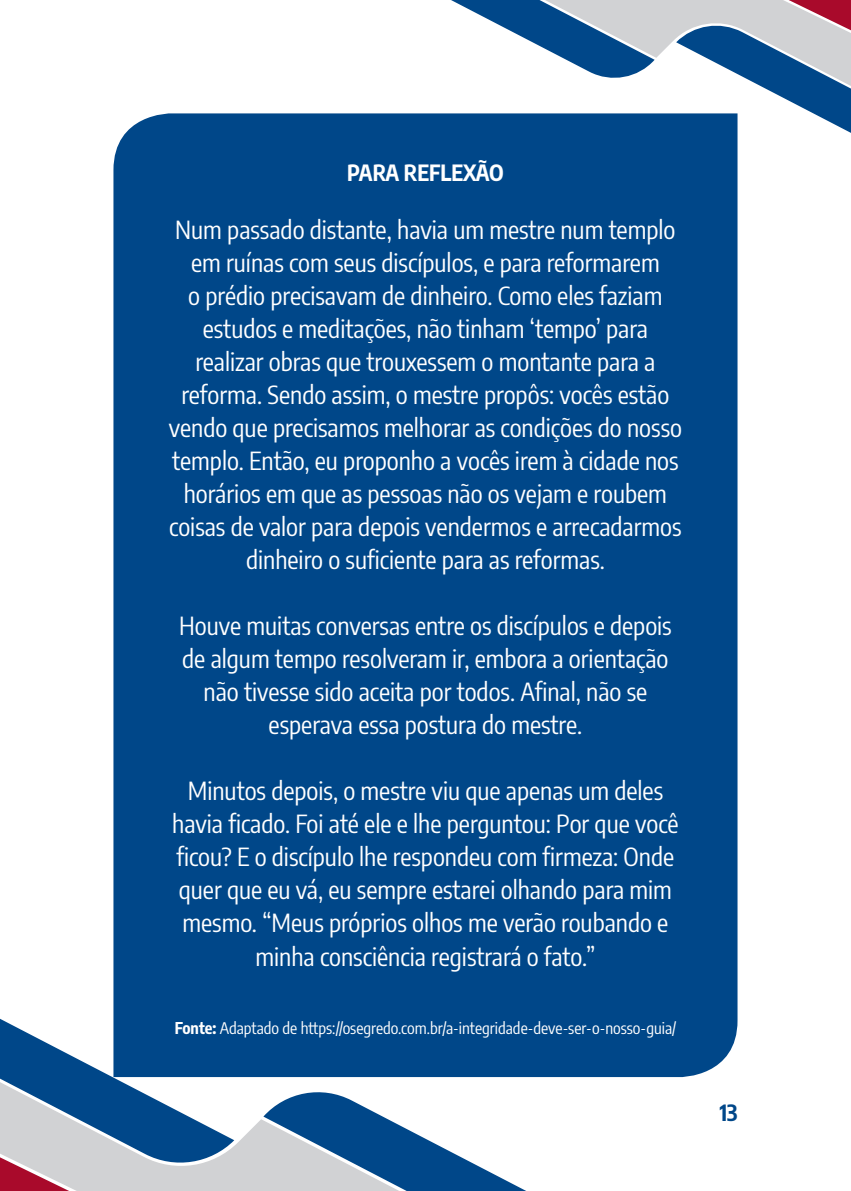
<style>
.page{position:relative;width:851px;height:1191px;background:#fff}
.page>*{position:absolute;margin:0;border:0;box-sizing:border-box;transform-origin:0 0}
.t1{font:25px/33px "Encode Sans Condensed";color:#fff;text-align:center}
.t2{font:700 22px "Encode Sans Condensed";letter-spacing:-.005em;color:#fff}
.t3{font:700 22px "Encode Sans Condensed";color:#004789}
.t4{font:16px "Encode Sans Condensed";color:#fff}
.s1{font-weight:700}
</style>
<div class="page">
<svg style="left:234px;top:1119px;width:29px;height:72px;fill:#d1d2d4"></svg>
<svg style="left:263px;top:1092px;width:263px;height:99px"></svg>
<svg style="left:0;top:1018px;width:234px;height:173px"></svg>
<svg style="left:451px;top:0;width:399px;height:133px"></svg>
<div style="left:113px;top:113px;width:624px;height:964px;background:#004789"></div>
<p class="t2" style="left:347px;top:156px;width:158px">PARA REFLEXÃO</p>
<p class="t1" style="left:169px;top:212px;width:514px">Num passado distante, havia um mestre num templo em ruínas com seus discípulos, e para reformarem<br>o prédio precisavam de dinheiro. Como eles faziam estudos e meditações, não tinham ‘tempo’ para realizar obras que trouxessem o montante para a reforma. Sendo assim, o mestre propôs: vocês estão vendo que precisamos melhorar as condições do nosso templo. Então, eu proponho a vocês irem à cidade nos horários em que as pessoas não os vejam e roubem coisas de valor para depois vendermos e arrecadarmos dinheiro o suficiente para as reformas.</p>
<p class="t1" style="left:179px;top:608px;width:494px">Houve muitas conversas entre os discípulos e depois de algum tempo resolveram ir, embora a orientação não tivesse sido aceita por todos. Afinal, não se esperava essa postura do mestre.</p>
<p class="t1" style="left:172px;top:773px;width:508px">Minutos depois, o mestre viu que apenas um deles havia ficado. Foi até ele e lhe perguntou: Por que você ficou? E o discípulo lhe respondeu com firmeza: Onde quer que eu vá, eu sempre estarei olhando para mim mesmo. “Meus próprios olhos me verão roubando e minha consciência registrará o fato.”</p>
<p class="t4" style="left:175px;top:1017px;width:503px"><span class="s1">Fonte:</span> Adaptado de https://osegredo.com.br/a-integridade-deve-ser-o-nosso-guia/</p>
<p class="t3" style="left:719px;top:1095px;width:19px">13</p>
</div>
